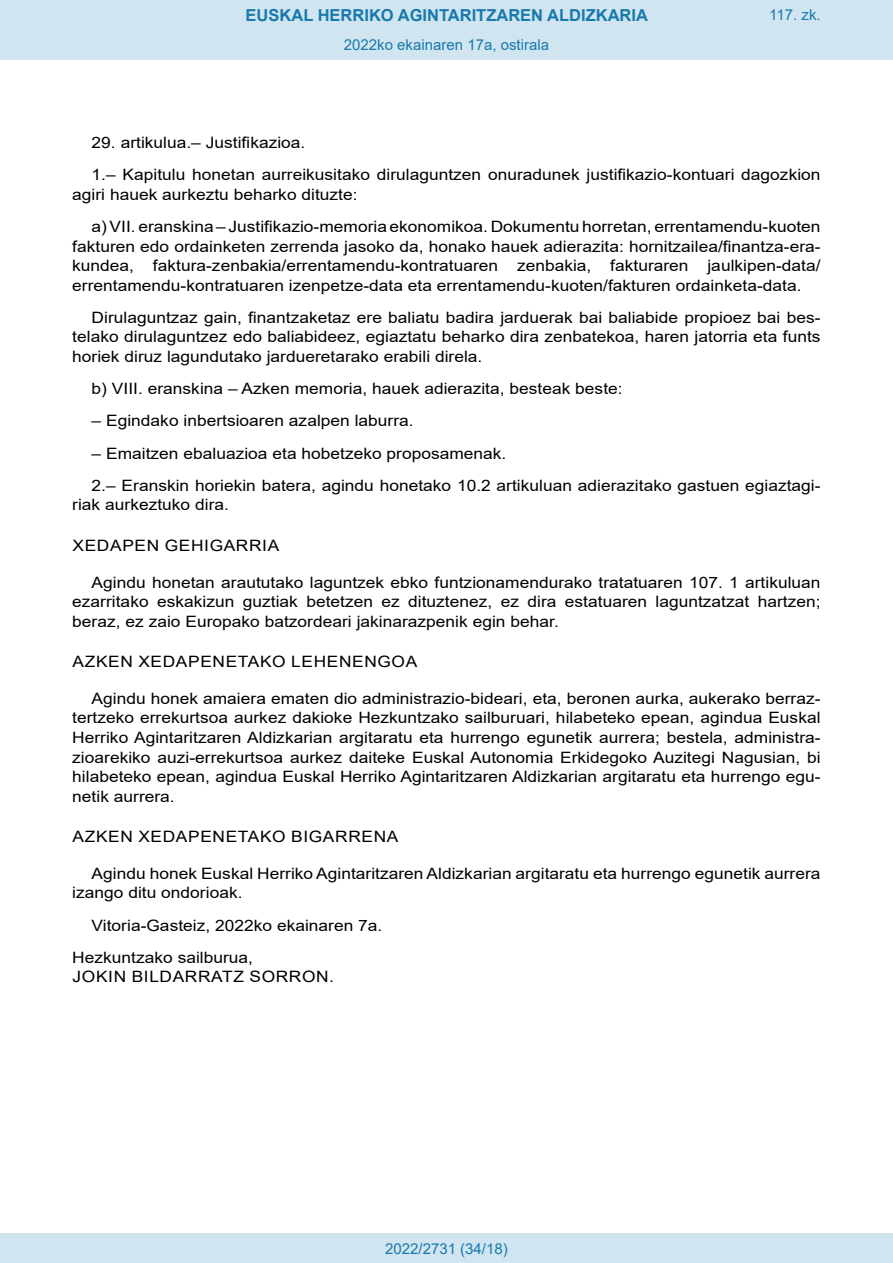
<style>
.page{position:relative;width:893px;height:1263px;background:#fff}
.page>*{position:absolute;margin:0;border:0;box-sizing:border-box;transform-origin:0 0}
.t1{font:700 16.5px "Arial";color:#1879ad}
.BOPVDetalle{font:15.6px/19.5px "Arial";color:#000;text-align:justify;scale:1.11 1}
.BOPVDisposicion{font:15.6px "Arial";letter-spacing:.035em;color:#000;scale:1.11 1}
.BOPVFirmaLugFec{font:15.6px "Arial";color:#000;scale:1.11 1}
.BOPVFirmaNombre{font:15.6px "Arial";letter-spacing:.035em;color:#000;scale:1.11 1}
.BOPVFirmaPuesto{font:15.6px "Arial";color:#000;scale:1.11 1}
.Paginacion_Centro{font:15px "Arial";color:#1879ad}
</style>
<div class="page">
<div style="left:0;top:0;width:893px;height:60px;background:#d0e5f0"></div>
<div style="left:0;top:1233px;width:893px;height:30px;background:#d0e5f0"></div>
<p class="t1" style="left:246px;top:3px;width:404px">EUSKAL HERRIKO AGINTARITZAREN ALDIZKARIA</p>
<p class="Paginacion_Centro" style="left:344px;top:35px;width:207px">2022ko ekainaren 17a, ostirala</p>
<p class="Paginacion_Centro" style="left:769px;top:5px;width:53px">117. zk.</p>
<p class="BOPVDetalle" style="left:92px;top:133px;width:194px">29. artikulua.– Justifikazioa.</p>
<p class="BOPVDetalle" style="left:72px;top:165px;width:676px;text-indent:19px">1.– Kapitulu honetan aurreikusitako dirulaguntzen onuradunek justifikazio-kontuari dagozkion agiri hauek aurkeztu beharko dituzte:</p>
<p class="BOPVDetalle" style="left:72px;top:217px;width:676px;text-indent:19px">a) VII. eranskina – Justifikazio-memoria ekonomikoa. Dokumentu horretan, errentamendu-kuoten fakturen edo ordainketen zerrenda jasoko da, honako hauek adierazita: hornitzailea/finantza-era&shy;kundea, faktura-zenbakia/errentamendu-kontratuaren zenbakia, fakturaren jaulkipen-data/ errentamendu-kontratuaren izenpetze-data eta errentamendu-kuoten/fakturen ordainketa-data.</p>
<p class="BOPVDetalle" style="left:72px;top:308px;width:676px;text-indent:19px">Dirulaguntzaz gain, finantzaketaz ere baliatu badira jarduerak bai baliabide propioez bai bes&shy;telako dirulaguntzez edo baliabideez, egiaztatu beharko dira zenbatekoa, haren jatorria eta funts horiek diruz lagundutako jardueretarako erabili direla.</p>
<p class="BOPVDetalle" style="left:92px;top:379px;width:480px">b) VIII. eranskina – Azken memoria, hauek adierazita, besteak beste:</p>
<p class="BOPVDetalle" style="left:92px;top:411px;width:292px">– Egindako inbertsioaren azalpen laburra.</p>
<p class="BOPVDetalle" style="left:92px;top:443px;width:375px">– Emaitzen ebaluazioa eta hobetzeko proposamenak.</p>
<p class="BOPVDetalle" style="left:72px;top:476px;width:676px;text-indent:19px">2.– Eranskin horiekin batera, agindu honetako 10.2 artikuluan adierazitako gastuen egiaztagi&shy;riak aurkeztuko dira.</p>
<p class="BOPVDisposicion" style="left:73px;top:535px;width:188px">XEDAPEN GEHIGARRIA</p>
<p class="BOPVDetalle" style="left:72px;top:572px;width:676px;text-indent:19px">Agindu honetan araututako laguntzek ebko funtzionamendurako tratatuaren 107. 1 artikuluan ezarritako eskakizun guztiak betetzen ez dituztenez, ez dira estatuaren laguntzatzat hartzen; beraz, ez zaio Europako batzordeari jakinarazpenik egin behar.</p>
<p class="BOPVDisposicion" style="left:73px;top:651px;width:312px">AZKEN XEDAPENETAKO LEHENENGOA</p>
<p class="BOPVDetalle" style="left:72px;top:689px;width:676px;text-indent:19px">Agindu honek amaiera ematen dio administrazio-bideari, eta, beronen aurka, aukerako berraz&shy;tertzeko errekurtsoa aurkez dakioke Hezkuntzako sailburuari, hilabeteko epean, agindua Euskal Herriko Agintaritzaren Aldizkarian argitaratu eta hurrengo egunetik aurrera; bestela, administra&shy;zioarekiko auzi-errekurtsoa aurkez daiteke Euskal Autonomia Erkidegoko Auzitegi Nagusian, bi hilabeteko epean, agindua Euskal Herriko Agintaritzaren Aldizkarian argitaratu eta hurrengo egu&shy;netik aurrera.</p>
<p class="BOPVDisposicion" style="left:73px;top:826px;width:295px">AZKEN XEDAPENETAKO BIGARRENA</p>
<p class="BOPVDetalle" style="left:72px;top:863px;width:676px;text-indent:19px">Agindu honek Euskal Herriko Agintaritzaren Aldizkarian argitaratu eta hurrengo egunetik aurrera izango ditu ondorioak.</p>
<p class="BOPVFirmaLugFec" style="left:92px;top:914px;width:263px">Vitoria-Gasteiz, 2022ko ekainaren 7a.</p>
<p class="BOPVFirmaPuesto" style="left:72px;top:946px;width:164px">Hezkuntzako sailburua,</p>
<p class="BOPVFirmaNombre" style="left:73px;top:966px;width:237px">JOKIN BILDARRATZ SORRON.</p>
<p class="Paginacion_Centro" style="left:385px;top:1238px;width:124px">2022/2731 (34/18)</p>
</div>
